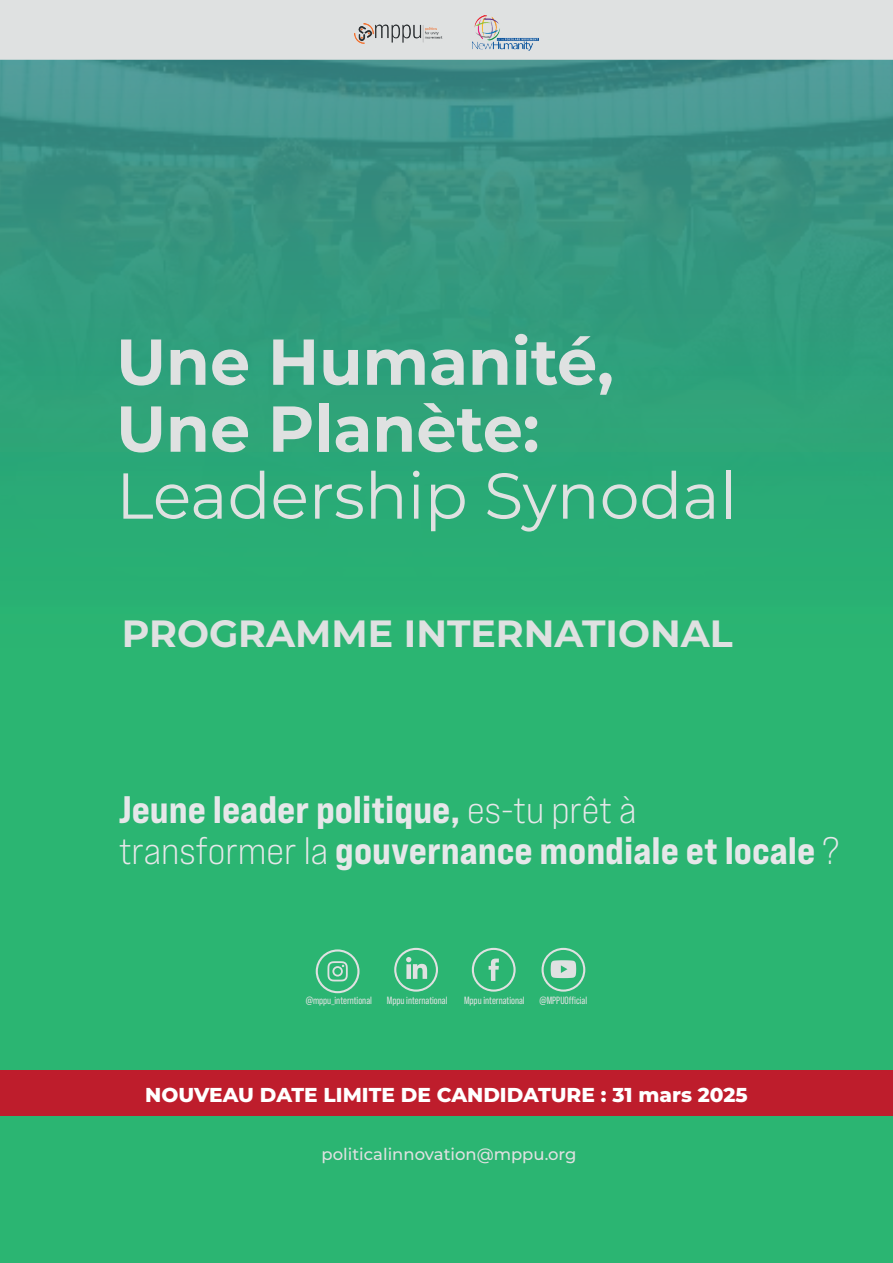
<style>
.page{position:relative;width:893px;height:1263px;background:#fff}
.page>*{position:absolute;margin:0;border:0;box-sizing:border-box;transform-origin:0 0}
.t1{font:700 64.8px/66.9px "Montserrat";color:#dfe1e1}
.t2{font:64.8px "Montserrat";color:#dfe1e1}
.t3{font:38.25px/41.2px "Bebas Neue Pro Exp Eb";color:#e6e7e9}
.t4{font:700 37.95px "Montserrat";color:#dfe1e1}
.t5{font:800 20.1px "Montserrat";color:#fff}
.t6{font:500 16.5px "Montserrat";color:#dfe1e1}
.t7{font:10.5px "Bebas Neue Pro";color:#dfe1e1}
.s1{font-family:"Bebas Neue Pro Exp Bk"}
</style>
<div class="page">
<div style="left:0;top:608px;width:893px;height:655px;background:#2bb572"></div>
<svg style="left:0;top:60px;width:893px;height:548px;background:#339e7d"></svg>
<div style="left:0;top:0;width:893px;height:60px;background:#dfe1e1"></div>
<div style="left:0;top:1071px;width:893px;height:45px;background:#be1d2c"></div>
<img style="left:473px;top:15px;width:65px;height:36px">
<img style="left:354px;top:23px;width:93px;height:20px">
<svg style="left:472px;top:948px;width:44px;height:44px"></svg>
<svg style="left:316px;top:949px;width:44px;height:44px"></svg>
<svg style="left:394px;top:948px;width:44px;height:44px"></svg>
<svg style="left:541px;top:948px;width:44px;height:44px"></svg>
<h1 class="t1" style="left:116px;top:325px;width:499px">Une Humanité,<br>Une Planète:</h1>
<h1 class="t2" style="left:116px;top:451px;width:622px">Leadership Synodal</h1>
<p class="t4" style="left:122px;top:606px;width:612px">PROGRAMME INTERNATIONAL</p>
<p class="t3" style="left:119px;top:788px;width:723px">Jeune leader politique, <span class="s1">es-tu prêt à<br>transformer la</span> gouvernance mondiale et locale <span class="s1">?</span></p>
<p class="t7" style="left:306px;top:995px;width:68px">@mppu_interntional</p>
<p class="t7" style="left:387px;top:995px;width:62px">Mppu international</p>
<p class="t7" style="left:464px;top:995px;width:62px">Mppu international</p>
<p class="t7" style="left:539px;top:995px;width:49px">@MPPUOfficial</p>
<p class="t5" style="left:145px;top:1080px;width:604px">NOUVEAU DATE LIMITE DE CANDIDATURE : 31 mars 2025</p>
<p class="t6" style="left:322px;top:1143px;width:256px">politicalinnovation@mppu.org</p>
</div>
